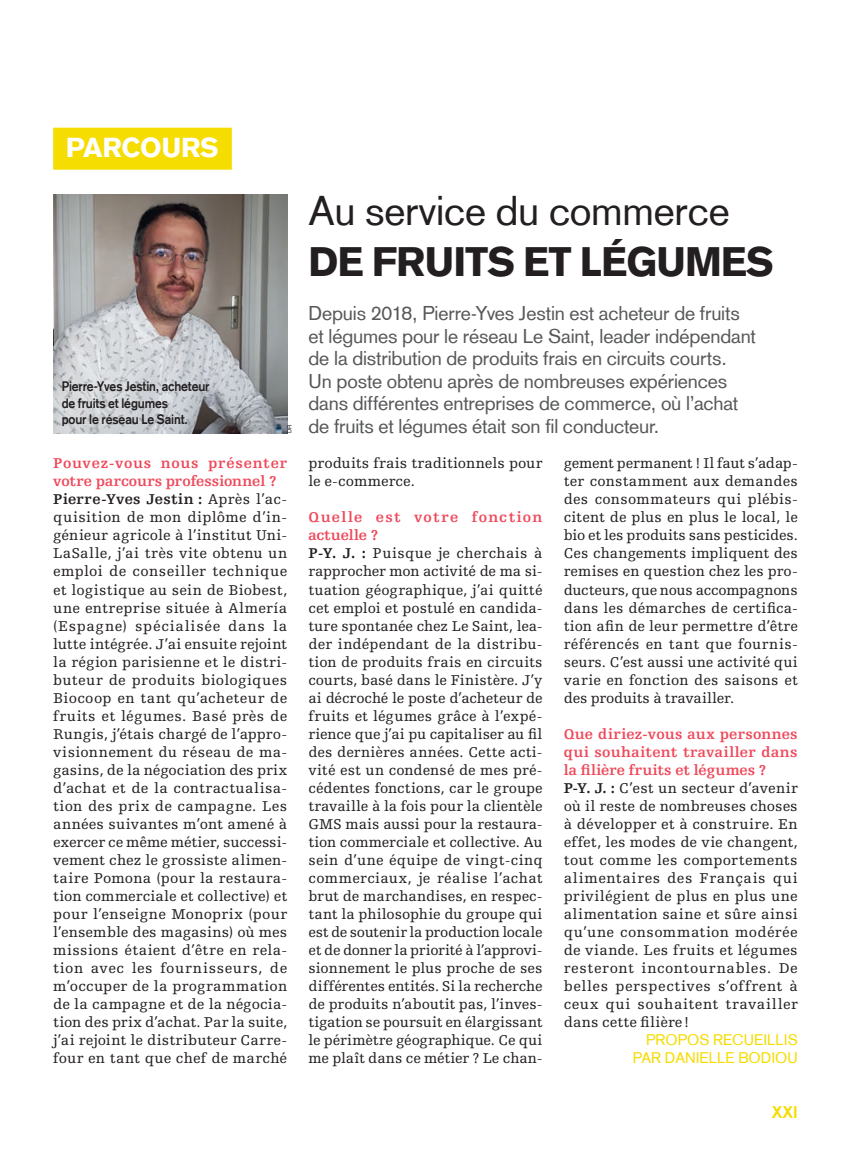
<style>
.page{position:relative;width:851px;height:1149px;background:#fff}
.page>*{position:absolute;margin:0;border:0;box-sizing:border-box;transform-origin:0 0}
.t1{font:40.5px "Basic Commercial LT Com";letter-spacing:-.005em;color:#231f20}
.t2{font:900 40.5px "Basic Commercial LT Com";letter-spacing:-.025em;color:#231f20}
.t3{font:900 27px "Basic Commercial LT Com";letter-spacing:-.01em;color:#fff}
.t4{font:19.5px/22.5px "Basic Commercial LT Com";letter-spacing:-.01em;color:#57585a}
.t5{font:700 16.5px "Basic Commercial LT Com";color:#f5dc01}
.t6{font:15px/18px "Egyptienne FLT Std";letter-spacing:.01em;color:#231f20}
.t7{font:15px/18px "Basic Commercial LT Com";color:#f5dc01;text-align:right}
.t8{font:700 13.5px/16.5px "Basic Commercial LT Com";letter-spacing:-.01em;color:#231f20;scale:.9 1}
.t9{font:6px "Helvetica LT Std";color:#231f20}
.s1{font-weight:700;color:#ef485a}
.s2{font-weight:700}
</style>
<div class="page">
<div style="left:53px;top:128px;width:179px;height:42px;background:#f5dc01"></div>
<img style="left:53px;top:195px;width:234px;height:238px">
<h2 class="t3" style="left:66px;top:132px;width:154px">PARCOURS</h2>
<p class="t8" style="left:62px;top:378px;width:166px">Pierre-Yves Jestin, acheteur de fruits et légumes<br>pour le réseau Le Saint.</p>
<p class="t9" style="left:286px;top:433px;width:10px;rotate:-90deg">DR</p>
<h1 class="t1" style="left:308px;top:186px;width:422px">Au service du commerce</h1>
<h1 class="t2" style="left:308px;top:237px;width:467px">DE FRUITS ET LÉGUMES</h1>
<p class="t4" style="left:308px;top:302px;width:449px">Depuis 2018, Pierre-Yves Jestin est acheteur de fruits et légumes pour le réseau Le Saint, leader indépendant de la distribution de produits frais en circuits courts.<br>Un poste obtenu après de nombreuses expériences dans différentes entreprises de commerce, où l’achat de fruits et légumes était son fil conducteur.</p>
<p class="t6" style="left:53px;top:454px;width:235px"><span class="s1">Pouvez-vous nous présenter votre parcours professionnel ?<br></span><span class="s2">Pierre-Yves Jestin :</span> Après l’ac&shy;quisition de mon diplôme d’in&shy;génieur agricole à l’institut Uni-<br>LaSalle, j’ai très vite obtenu un emploi de conseiller technique et logistique au sein de Biobest, une entreprise située à Almería (Espagne) spécialisée dans la lutte intégrée. J’ai ensuite rejoint la région parisienne et le distri&shy;buteur de produits biologiques<br>Biocoop en tant qu’acheteur de fruits et légumes. Basé près de<br>Rungis, j’étais chargé de l’appro&shy;visionnement du réseau de ma&shy;gasins, de la négociation des prix d’achat et de la contractualisa&shy;tion des prix de campagne. Les années suivantes m’ont amené à exercer ce même métier, successi&shy;vement chez le grossiste alimen&shy;taire Pomona (pour la restaura&shy;tion commerciale et collective) et pour l’enseigne Monoprix (pour l’ensemble des magasins) où mes missions étaient d’être en rela&shy;tion avec les fournisseurs, de m’occuper de la programmation de la campagne et de la négocia&shy;tion des prix d’achat. Par la suite, j’ai rejoint le distributeur Carre&shy;four en tant que chef de marché</p>
<p class="t6" style="left:308px;top:454px;width:235px">produits frais traditionnels pour le e-commerce.</p>
<p class="t6" style="left:308px;top:508px;width:235px"><span class="s1">Quelle est votre fonction actuelle ?<br></span><span class="s2">P-Y. J. :</span> Puisque je cherchais à rapprocher mon activité de ma si&shy;tuation géographique, j’ai quitté cet emploi et postulé en candida&shy;ture spontanée chez Le Saint, lea&shy;der indépendant de la distribu&shy;tion de produits frais en circuits courts, basé dans le Finistère. J’y ai décroché le poste d’acheteur de fruits et légumes grâce à l’expé&shy;rience que j’ai pu capitaliser au fil des dernières années. Cette acti&shy;vité est un condensé de mes pré&shy;cédentes fonctions, car le groupe travaille à la fois pour la clientèle GMS mais aussi pour la restaura&shy;tion commerciale et collective. Au sein d’une équipe de vingt-cinq commerciaux, je réalise l’achat brut de marchandises, en respec&shy;tant la philosophie du groupe qui est de soutenir la production locale et de donner la priorité à l’approvi&shy;sionnement le plus proche de ses différentes entités. Si la recherche de produits n’aboutit pas, l’inves&shy;tigation se poursuit en élargissant le périmètre géographique. Ce qui me plaît dans ce métier ? Le chan-</p>
<p class="t6" style="left:563px;top:454px;width:235px;text-align:justify">gement permanent ! Il faut s’adap&shy;ter constamment aux demandes des consommateurs qui plébis&shy;citent de plus en plus le local, le bio et les produits sans pesticides.<br>Ces changements impliquent des remises en question chez les pro&shy;ducteurs, que nous accompagnons dans les démarches de certifica&shy;tion afin de leur permettre d’être référencés en tant que fournis&shy;seurs. C’est aussi une activité qui varie en fonction des saisons et des produits à travailler.</p>
<p class="t6" style="left:563px;top:724px;width:235px"><span class="s1">Que diriez-vous aux personnes qui souhaitent travailler dans la filière fruits et légumes ?<br></span><span class="s2">P-Y. J. :</span> C’est un secteur d’avenir où il reste de nombreuses choses à développer et à construire. En effet, les modes de vie changent, tout comme les comportements alimentaires des Français qui privilégient de plus en plus une alimentation saine et sûre ainsi qu’une consommation modérée de viande. Les fruits et légumes resteront incontournables. De belles perspectives s’offrent à ceux qui souhaitent travailler dans cette filière!</p>
<p class="t7" style="left:632px;top:1030px;width:166px">PROPOS RECUEILLIS<br>PAR DANIELLE BODIOU</p>
<p class="t5" style="left:771px;top:1102px;width:27px">XXI</p>
</div>
